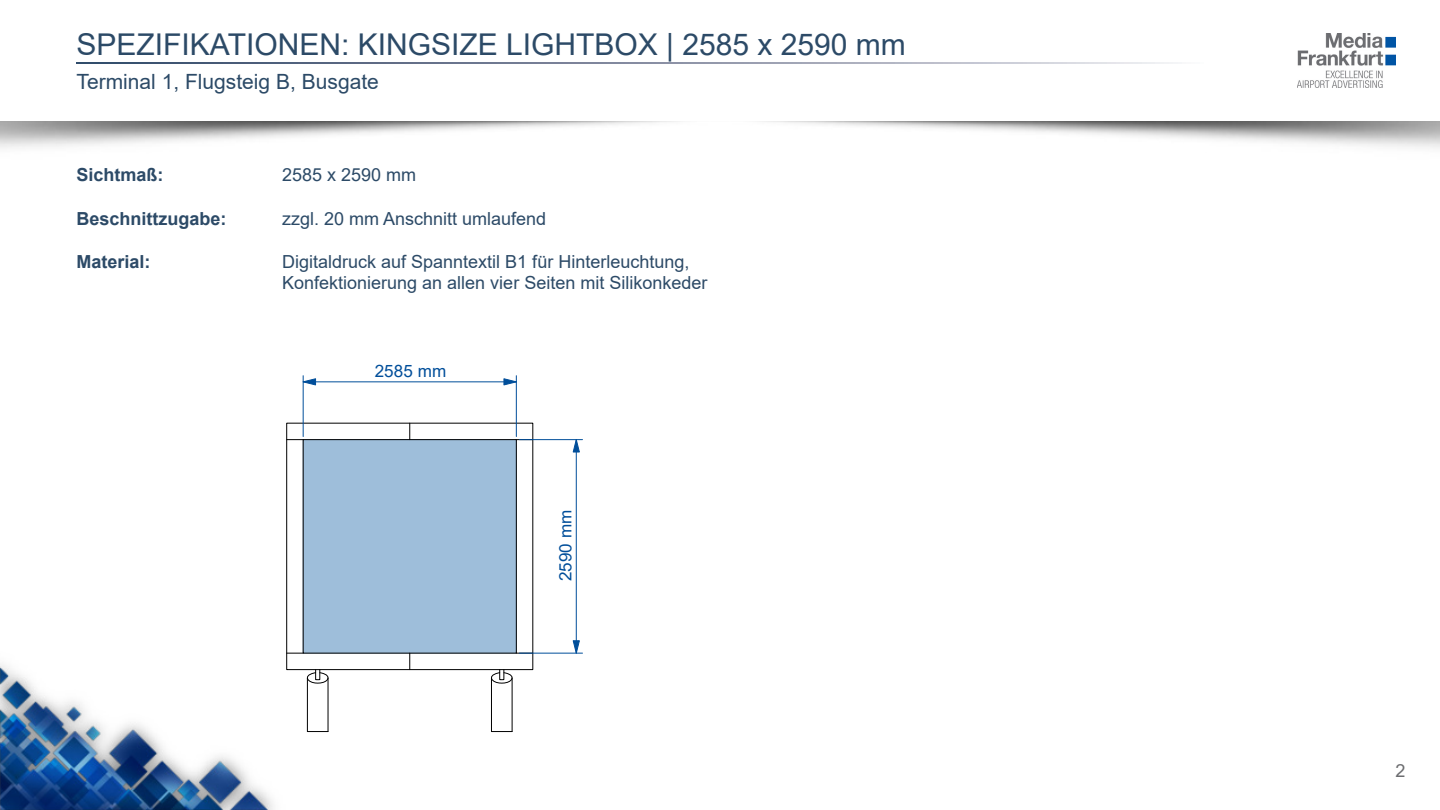
<style>
.page{position:relative;width:1440px;height:810px;background:#fff}
.page>*{position:absolute;margin:0;border:0;box-sizing:border-box;transform-origin:0 0}
.t1{font:30px "Arial";color:#2c4a67}
.t2{font:21px "Arial";color:#2c4a67}
.body{font:18px "Arial";color:#2c4a67}
.body-2{font:700 18px "Arial";color:#2c4a67}
.t3{font:18px "Arial";color:#6c6d70}
.t4{font:17.1px "Arial";color:#004e9a}
</style>
<div class="page">
<div style="left:303px;top:440px;width:213px;height:213px;background:#9ebeda"></div>
<hr style="left:328px;top:678px;width:1px;height:54px;background:#000">
<svg style="left:308px;top:731px;width:20px;height:1px"></svg>
<svg style="left:492px;top:731px;width:20px;height:1px"></svg>
<svg style="left:486px;top:670px;width:31px;height:13px"></svg>
<svg style="left:409px;top:653px;width:1px;height:17px"></svg>
<svg style="left:409px;top:423px;width:1px;height:17px"></svg>
<hr style="left:512px;top:678px;width:1px;height:54px;background:#000">
<hr style="left:307px;top:678px;width:1px;height:54px;background:#000">
<svg style="left:287px;top:439px;width:16px;height:1px"></svg>
<hr style="left:491px;top:678px;width:1px;height:54px;background:#000">
<svg style="left:302px;top:670px;width:31px;height:13px"></svg>
<svg style="left:304px;top:379px;width:12px;height:6px"></svg>
<svg style="left:504px;top:379px;width:12px;height:6px"></svg>
<svg style="left:573px;top:641px;width:6px;height:12px"></svg>
<svg style="left:573px;top:440px;width:6px;height:12px"></svg>
<hr style="left:303px;top:376px;width:1px;height:61px;background:#004e9a">
<hr style="left:516px;top:376px;width:1px;height:61px;background:#004e9a">
<hr style="left:303px;top:382px;width:213px;height:1px;background:#004e9a">
<hr style="left:519px;top:439px;width:63px;height:1px;background:#004e9a">
<hr style="left:519px;top:653px;width:63px;height:1px;background:#004e9a">
<hr style="left:576px;top:440px;width:1px;height:213px;background:#004e9a">
<img style="left:1297px;top:33px;width:98px;height:54px">
<svg style="left:0;top:121px;width:1440px;height:27px"></svg>
<svg style="left:77px;top:63px;width:1101px;height:1px"></svg>
<img style="left:0;top:642px;width:293px;height:168px">
<p class="t1" style="left:77px;top:24px;width:831px">SPEZIFIKATIONEN: KINGSIZE LIGHTBOX | 2585 x 2590 mm</p>
<p class="t2" style="left:77px;top:67px;width:304px">Terminal 1, Flugsteig B, Busgate</p>
<p class="body-2" style="left:77px;top:162px;width:89px">Sichtmaß:</p>
<p class="body" style="left:282px;top:163px;width:136px">2585 x 2590 mm</p>
<p class="body-2" style="left:77px;top:206px;width:152px">Beschnittzugabe:</p>
<p class="body" style="left:282px;top:206px;width:266px">zzgl. 20 mm Anschnitt umlaufend</p>
<p class="body-2" style="left:77px;top:249px;width:76px">Material:</p>
<p class="body" style="left:282px;top:249px;width:409px">Digitaldruck auf Spanntextil B1 für Hinterleuchtung,</p>
<p class="body" style="left:282px;top:271px;width:427px">Konfektionierung an allen vier Seiten mit Silikonkeder</p>
<p class="t4" style="left:375px;top:359px;width:73px">2585 mm</p>
<p class="t4" style="left:553px;top:581px;width:73px;rotate:-90deg">2590 mm</p>
<p class="t3" style="left:1395px;top:758px;width:12px">2</p>
</div>
